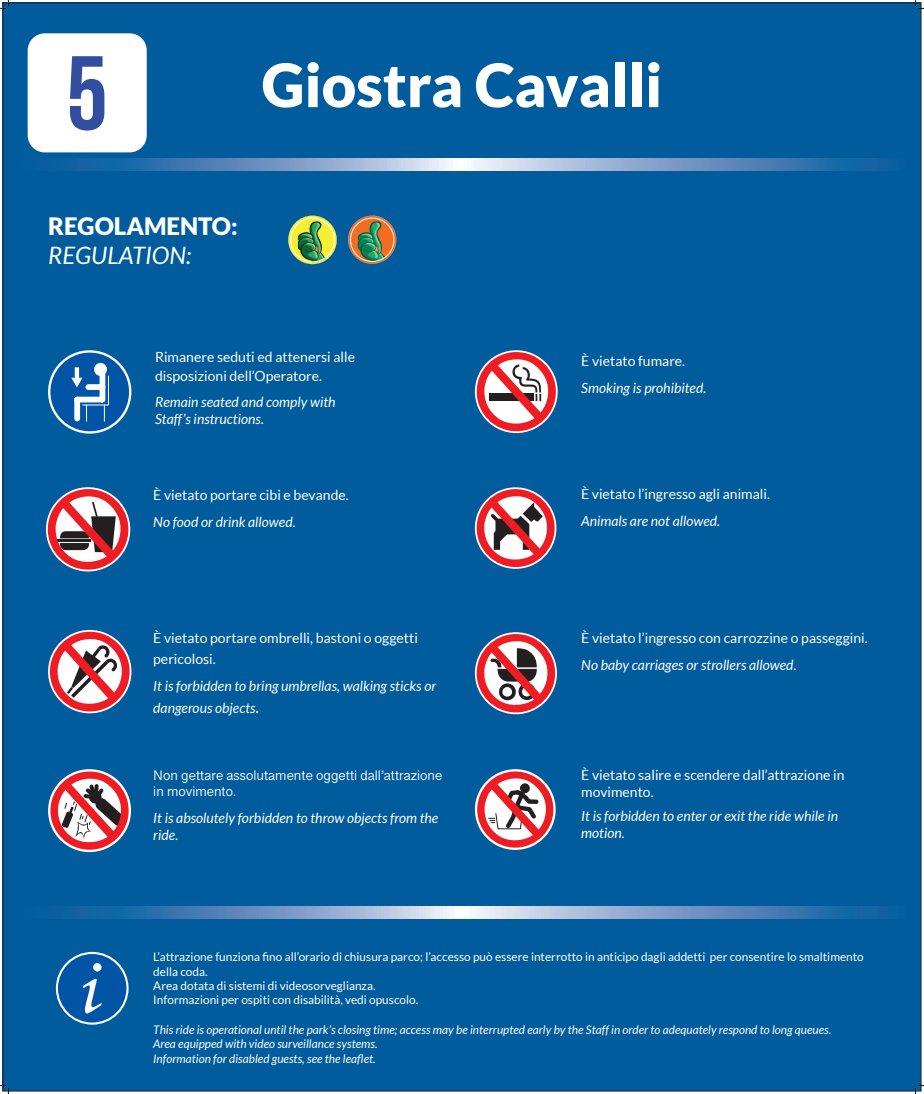
<style>
.page{position:relative;width:924px;height:1094px;background:#fff}
.page>*{position:absolute;margin:0;border:0;box-sizing:border-box;transform-origin:0 0}
.t1{font:900 60px "Lato";color:#fff}
.t2{font:900 24px "Lato";color:#fff}
.t3{font:italic 24px "Lato";color:#fff}
.t4{font:italic 14px/16.8px "Lato";color:#fff}
.t5{font:14px/21.8px "Lato";color:#fff}
.t6{font:14px/16.8px "Gurmukhi Sangam MN";color:#fff}
.t7{font:11.84px/14.2px "Lato";color:#fff}
.t8{font:italic 11.84px/14.2px "Lato";color:#fff}
.s1{font-size:18.16px}
</style>
<div class="page">
<div style="left:3px;top:3px;width:918px;height:1088px;background:#015c9d"></div>
<svg style="left:61px;top:158px;width:830px;height:13px;background:#769cc6"></svg>
<svg style="left:62px;top:907px;width:829px;height:12px;background:#769cc6"></svg>
<svg style="left:56px;top:952px;width:73px;height:73px"></svg>
<div style="left:58px;top:954px;width:68px;height:69px;background:#0154a6;border-radius:50%"></div>
<div style="left:93px;top:963px;width:9px;height:8px;background:#fff;border-radius:50%"></div>
<svg style="left:83px;top:979px;width:19px;height:34px"></svg>
<svg style="left:50px;top:632px;width:80px;height:80px"></svg>
<svg style="left:477px;top:489px;width:78px;height:78px"></svg>
<svg style="left:475px;top:350px;width:83px;height:83px"></svg>
<svg style="left:477px;top:352px;width:79px;height:79px;background:#c08490"></svg>
<svg style="left:48px;top:489px;width:81px;height:81px"></svg>
<svg style="left:477px;top:634px;width:78px;height:79px;background:#b07481"></svg>
<svg style="left:48px;top:769px;width:83px;height:83px"></svg>
<svg style="left:50px;top:771px;width:79px;height:79px;background:#b67b88"></svg>
<svg style="left:48px;top:350px;width:83px;height:84px"></svg>
<div style="left:50px;top:353px;width:79px;height:78px;background:#0154a6;border-radius:50%"></div>
<div style="left:94px;top:363px;width:13px;height:13px;background:#fff;border-radius:50%"></div>
<hr style="left:75px;top:367px;width:4px;height:12px;background:#fff">
<svg style="left:71px;top:375px;width:38px;height:46px"></svg>
<svg style="left:475px;top:769px;width:81px;height:81px"></svg>
<svg style="left:477px;top:771px;width:76px;height:77px;background:#c08490"></svg>
<svg style="left:288px;top:216px;width:49px;height:48px"></svg>
<svg style="left:348px;top:216px;width:48px;height:48px"></svg>
<div style="left:28px;top:33px;width:119px;height:119px;background:#fff;border-radius:17px"></div>
<svg style="left:70px;top:56px;width:34px;height:75px"></svg>
<svg style="left:0;top:0;width:9px;height:9px"></svg>
<svg style="left:0;top:1085px;width:9px;height:9px"></svg>
<svg style="left:915px;top:0;width:9px;height:9px"></svg>
<svg style="left:915px;top:1085px;width:9px;height:9px"></svg>
<h1 class="t1" style="left:262px;top:50px;width:402px">Giostra Cavalli</h1>
<h2 class="t2" style="left:48px;top:212px;width:191px">REGOLAMENTO:</h2>
<h2 class="t3" style="left:48px;top:242px;width:145px">REGULATION:</h2>
<p class="t5" style="left:155px;top:347px;width:201px;line-height:19.4px">Rimanere seduti ed attenersi alle disposizioni dell’Operatore.</p>
<p class="t4" style="left:155px;top:394px;width:182px">Remain seated and comply with<br>Staff’s instructions.</p>
<p class="t5" style="left:153px;top:484px;width:197px">È vietato portare cibi e bevande.</p>
<p class="t4" style="left:153px;top:514px;width:144px">No food or drink allowed.</p>
<p class="t5" style="left:153px;top:626px;width:266px">È vietato portare ombrelli, bastoni o oggetti pericolosi.</p>
<p class="t4" style="left:153px;top:676px;width:285px;line-height:21.8px">It is forbidden to bring umbrellas, walking sticks or dangerous objects<span class="s1">.</span></p>
<p class="t6" style="left:153px;top:766px;width:291px">Non gettare assolutamente oggetti dall’attrazione in movimento.</p>
<p class="t4" style="left:153px;top:810px;width:287px">It is absolutely forbidden to throw objects from the ride.</p>
<p class="t5" style="left:581px;top:350px;width:105px">È vietato fumare.</p>
<p class="t4" style="left:581px;top:380px;width:127px">Smoking is prohibited.</p>
<p class="t5" style="left:581px;top:483px;width:190px">È vietato l’ingresso agli animali.</p>
<p class="t4" style="left:581px;top:512px;width:141px">Animals are not allowed.</p>
<p class="t5" style="left:581px;top:626px;width:288px">È vietato l’ingresso con carrozzine o passeggini.</p>
<p class="t4" style="left:581px;top:656px;width:217px">No baby carriages or strollers allowed.</p>
<p class="t5" style="left:581px;top:767px;width:265px;line-height:16.8px">È vietato salire e scendere dall’attrazione in movimento.</p>
<p class="t4" style="left:581px;top:808px;width:258px">It is forbidden to enter or exit the ride while in motion.</p>
<p class="t7" style="left:153px;top:950px;width:712px">L’attrazione funziona fino all’orario di chiusura parco; l’accesso può essere interrotto in anticipo dagli addetti per consentire lo smaltimento della coda.<br>Area dotata di sistemi di videosorveglianza.<br>Informazioni per ospiti con disabilità, vedi opuscolo.</p>
<p class="t8" style="left:153px;top:1023px;width:679px">This ride is operational until the park’s closing time; access may be interrupted early by the Staff in order to adequately respond to long queues.<br>Area equipped with video surveillance systems.<br>Information for disabled guests, see the leaflet.</p>
</div>
